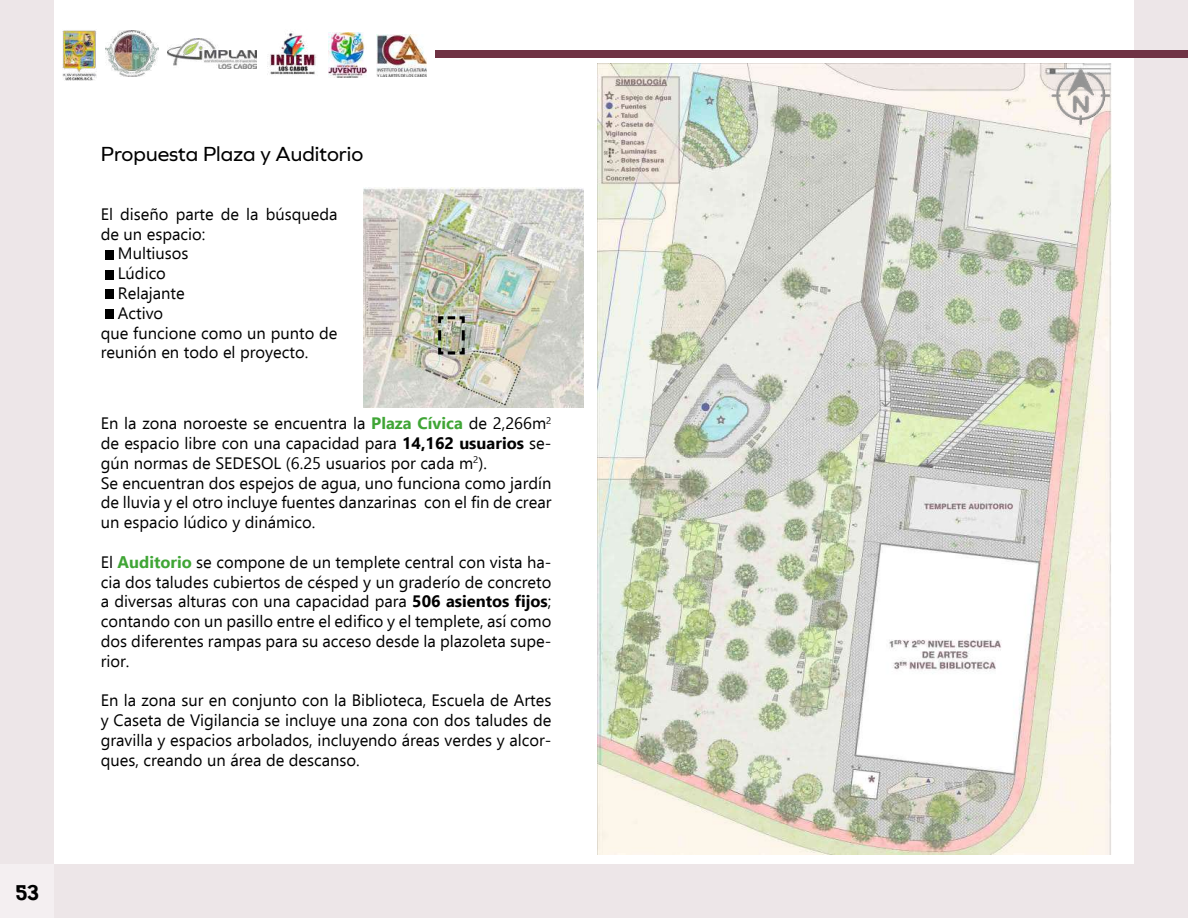
<style>
.page{position:relative;width:1188px;height:918px;background:#fff}
.page>*{position:absolute;margin:0;border:0;box-sizing:border-box;transform-origin:0 0}
.t1{font:21.9px "Ottine Slab";color:#000}
.t2{font:21px "Mathelo";color:#000}
.t3{font:16.5px/19.8px "Ebrima";color:#000;text-align:justify}
.s1{font-weight:700;color:#3fa535}
.s2{font-weight:700}
</style>
<div class="page">
<div style="left:1134px;top:0;width:54px;height:918px;background:#ede6e8"></div>
<div style="left:0;top:0;width:54px;height:918px;background:#ede6e8"></div>
<div style="left:435px;top:50px;width:753px;height:8px;background:#6f3244"></div>
<div style="left:54px;top:864px;width:1080px;height:54px;background:#ede6e8"></div>
<div style="left:0;top:864px;width:54px;height:54px;background:#f4eff1"></div>
<img style="left:105px;top:31px;width:53px;height:45px">
<img style="left:62px;top:30px;width:34px;height:51px">
<img style="left:167px;top:39px;width:90px;height:29px">
<img style="left:267px;top:33px;width:49px;height:42px">
<img style="left:328px;top:32px;width:38px;height:45px">
<img style="left:377px;top:34px;width:50px;height:43px">
<img style="left:364px;top:188px;width:219px;height:219px">
<img style="left:597px;top:63px;width:514px;height:792px">
<svg style="left:437px;top:315px;width:29px;height:41px"></svg>
<img style="left:1049px;top:65px;width:62px;height:62px">
<div style="left:105px;top:250px;width:8px;height:9px;background:#000"></div>
<div style="left:105px;top:270px;width:8px;height:9px;background:#000"></div>
<div style="left:105px;top:290px;width:8px;height:9px;background:#000"></div>
<div style="left:105px;top:310px;width:8px;height:9px;background:#000"></div>
<h1 class="t1" style="left:16px;top:875px;width:25px">53</h1>
<p class="t2" style="left:101px;top:142px;width:264px">Propuesta Plaza y Auditorio</p>
<p class="t3" style="left:101px;top:203px;width:238px">El diseño parte de la búsqueda</p>
<p class="t3" style="left:101px;top:223px;width:106px">de un espacio:</p>
<p class="t3" style="left:118px;top:243px;width:72px">Multiusos</p>
<p class="t3" style="left:118px;top:263px;width:50px">Lúdico</p>
<p class="t3" style="left:118px;top:283px;width:68px">Relajante</p>
<p class="t3" style="left:118px;top:302px;width:47px">Activo</p>
<p class="t3" style="left:101px;top:322px;width:238px">que funcione como un punto de</p>
<p class="t3" style="left:101px;top:342px;width:209px">reunión en todo el proyecto.</p>
<p class="t3" style="left:101px;top:413px;width:452px;text-align:left">En la zona noroeste se encuentra la <span class="s1">Plaza Cívica</span> de 2,266m<sup>2 </sup>de espacio libre con una capacidad para <span class="s2">14,162 usuarios</span> se&shy;gún normas de SEDESOL (6.25 usuarios por cada m<sup>2</sup>).<br>Se encuentran dos espejos de agua, uno funciona como jardín de lluvia y el otro incluye fuentes danzarinas con el fin de crear un espacio lúdico y dinámico.</p>
<p class="t3" style="left:101px;top:552px;width:452px">El <span class="s1">Auditorio</span> se compone de un templete central con vista ha&shy;cia dos taludes cubiertos de césped y un graderío de concreto a diversas alturas con una capacidad para <span class="s2">506 asientos fijos</span>; contando con un pasillo entre el edifico y el templete, así como dos diferentes rampas para su acceso desde la plazoleta supe&shy;rior.</p>
<p class="t3" style="left:101px;top:690px;width:452px">En la zona sur en conjunto con la Biblioteca, Escuela de Artes y Caseta de Vigilancia se incluye una zona con dos taludes de gravilla y espacios arbolados, incluyendo áreas verdes y alcor&shy;ques, creando un área de descanso.</p>
</div>
